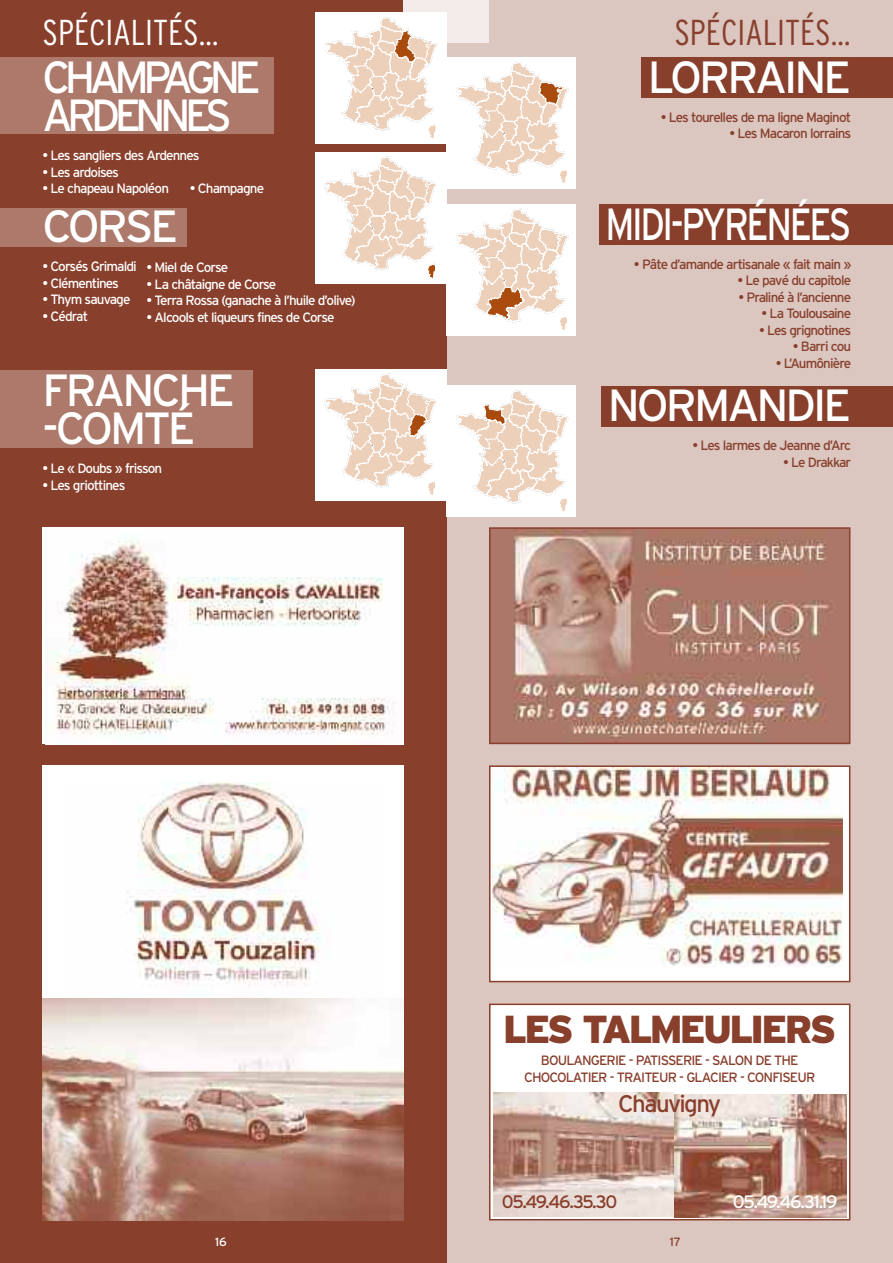
<style>
.page{position:relative;width:893px;height:1263px;background:#fff}
.page>*{position:absolute;margin:0;border:0;box-sizing:border-box;transform-origin:0 0}
.t1{font:45px/38.2px "Interstate";letter-spacing:-.065em;color:#fff}
.t2{font:45px/38.2px "Interstate";letter-spacing:-.135em;color:#fff;scale:.95 1}
.t3{font:45px "Interstate";letter-spacing:-.065em;color:#fff;scale:.8 1}
.t4{font:900 39px "Interstate";letter-spacing:-.07em;color:#883f2c}
.t5{font:300 condensed 36px "Interstate";color:#883f2c}
.t6{font:300 condensed 36px "Interstate";color:#fff}
.t7{font:24px "Interstate";letter-spacing:-.065em;color:#883f2c}
.t8{font:18px "Interstate";letter-spacing:-.08em;color:#883f2c}
.t9{font:18px "Interstate";letter-spacing:-.065em;color:#fff}
.t10{font:13.5px/16.5px "Interstate";letter-spacing:-.065em;color:#883f2c;text-align:center}
.t11{font:13.5px "Interstate";letter-spacing:-.065em;color:#fff}
.t12{font:12px "Interstate";color:#883f2c}
.t13{font:12px "Interstate";color:#fff}
</style>
<div class="page">
<div style="left:446px;top:0;width:447px;height:1263px;background:#dbc6c0"></div>
<div style="left:0;top:0;width:446px;height:1263px;background:#883f2c"></div>
<div style="left:490px;top:1005px;width:359px;height:214px;background:#fff"></div>
<div style="left:489px;top:1003px;width:361px;height:217px;border:2px solid #883f2c"></div>
<img style="left:493px;top:1093px;width:181px;height:124px">
<div style="left:490px;top:767px;width:359px;height:214px;background:#fff"></div>
<img style="left:493px;top:768px;width:349px;height:198px">
<div style="left:489px;top:765px;width:361px;height:217px;border:2px solid #883f2c"></div>
<img style="left:492px;top:530px;width:355px;height:211px">
<div style="left:489px;top:527px;width:361px;height:217px;border:2px solid #883f2c"></div>
<div style="left:641px;top:57px;width:252px;height:41px;background:#883f2c"></div>
<div style="left:599px;top:204px;width:294px;height:41px;background:#883f2c"></div>
<div style="left:601px;top:386px;width:292px;height:40px;background:#883f2c"></div>
<div style="left:446px;top:57px;width:130px;height:132px;background:#fff"></div>
<svg style="left:456px;top:62px;width:113px;height:121px"></svg>
<div style="left:446px;top:204px;width:130px;height:132px;background:#fff"></div>
<svg style="left:456px;top:209px;width:113px;height:121px"></svg>
<div style="left:446px;top:385px;width:130px;height:132px;background:#fff"></div>
<svg style="left:456px;top:390px;width:113px;height:121px"></svg>
<div style="left:404px;top:0;width:85px;height:43px;background:#f3ecea"></div>
<img style="left:43px;top:997px;width:361px;height:223px">
<div style="left:43px;top:765px;width:361px;height:232px;background:#fff"></div>
<img style="left:126px;top:782px;width:194px;height:204px">
<img style="left:45px;top:530px;width:359px;height:214px">
<div style="left:0;top:57px;width:274px;height:39px;background:#ac796b"></div>
<div style="left:0;top:96px;width:274px;height:38px;background:#ac796b"></div>
<div style="left:0;top:208px;width:187px;height:38px;background:#ac796b"></div>
<div style="left:0;top:371px;width:253px;height:38px;background:#ac796b"></div>
<div style="left:0;top:409px;width:253px;height:38px;background:#ac796b"></div>
<div style="left:315px;top:12px;width:132px;height:132px;background:#fff"></div>
<svg style="left:325px;top:17px;width:112px;height:121px"></svg>
<div style="left:315px;top:152px;width:131px;height:131px;background:#fff"></div>
<svg style="left:324px;top:157px;width:113px;height:121px"></svg>
<div style="left:315px;top:369px;width:131px;height:132px;background:#fff"></div>
<svg style="left:324px;top:374px;width:113px;height:121px"></svg>
<svg style="left:674px;top:1094px;width:172px;height:123px;background:#bb9587"></svg>
<h3 class="t6" style="left:43px;top:11px;width:178px">SPÉCIALITÉS…</h3>
<h1 class="t2" style="left:43px;top:58px;width:231px">CHAMPAGNE<br>ARDENNES</h1>
<p class="t11" style="left:43px;top:147px;width:159px">• Les sangliers des Ardennes</p>
<p class="t11" style="left:43px;top:164px;width:78px">• Les ardoises</p>
<p class="t11" style="left:43px;top:180px;width:128px">• Le chapeau Napoléon</p>
<p class="t11" style="left:190px;top:180px;width:76px">• Champagne</p>
<h1 class="t1" style="left:43px;top:207px;width:137px">CORSE</h1>
<p class="t11" style="left:43px;top:259px;width:96px">• Corsés Grimaldi</p>
<p class="t11" style="left:43px;top:275px;width:78px">• Clémentines</p>
<p class="t11" style="left:43px;top:292px;width:90px">• Thym sauvage</p>
<p class="t11" style="left:43px;top:308px;width:47px">• Cédrat</p>
<p class="t11" style="left:147px;top:260px;width:83px">• Miel de Corse</p>
<p class="t11" style="left:147px;top:276px;width:131px">• La châtaigne de Corse</p>
<p class="t11" style="left:147px;top:293px;width:211px">• Terra Rossa (ganache à l’huile d’olive)</p>
<p class="t11" style="left:147px;top:309px;width:189px">• Alcools et liqueurs fines de Corse</p>
<h1 class="t1" style="left:43px;top:371px;width:194px">FRANCHE -COMTÉ</h1>
<p class="t11" style="left:43px;top:461px;width:121px">• Le « Doubs » frisson</p>
<p class="t11" style="left:43px;top:477px;width:84px">• Les griottines</p>
<h3 class="t5" style="left:674px;top:11px;width:178px">SPÉCIALITÉS…</h3>
<h1 class="t1" style="left:648px;top:58px;width:205px">LORRAINE</h1>
<p class="t10" style="left:661px;top:109px;width:192px">• Les tourelles de ma ligne Maginot</p>
<p class="t10" style="left:729px;top:125px;width:123px">• Les Macaron lorrains</p>
<h1 class="t3" style="left:605px;top:198px;width:309px">MIDI-PYRÉNÉES</h1>
<p class="t10" style="left:634px;top:256px;width:219px">• Pâte d’amande artisanale « fait main »</p>
<p class="t10" style="left:738px;top:272px;width:115px">• Le pavé du capitole</p>
<p class="t10" style="left:738px;top:289px;width:114px">• Praliné à l’ancienne</p>
<p class="t10" style="left:762px;top:305px;width:91px">• La Toulousaine</p>
<p class="t10" style="left:759px;top:322px;width:94px">• Les grignotines</p>
<p class="t10" style="left:793px;top:338px;width:60px">• Barri cou</p>
<p class="t10" style="left:776px;top:355px;width:77px">• L’Aumônière</p>
<h1 class="t1" style="left:608px;top:386px;width:245px">NORMANDIE</h1>
<p class="t10" style="left:693px;top:437px;width:160px">• Les larmes de Jeanne d’Arc</p>
<p class="t10" style="left:783px;top:454px;width:70px">• Le Drakkar</p>
<p class="t13" style="left:215px;top:1235px;width:13px">16</p>
<h2 class="t4" style="left:503px;top:1007px;width:335px">LES TALMEULIERS</h2>
<p class="t10" style="left:524px;top:1052px;width:293px">BOULANGERIE - PATISSERIE - SALON DE THE<br>CHOCOLATIER - TRAITEUR - GLACIER - CONFISEUR</p>
<h3 class="t7" style="left:618px;top:1090px;width:105px">Chauvigny</h3>
<h3 class="t8" style="left:502px;top:1191px;width:117px">05.49.46.35.30</h3>
<h3 class="t9" style="left:733px;top:1191px;width:106px">05.49.46.31.19</h3>
<p class="t12" style="left:670px;top:1235px;width:13px">17</p>
</div>
